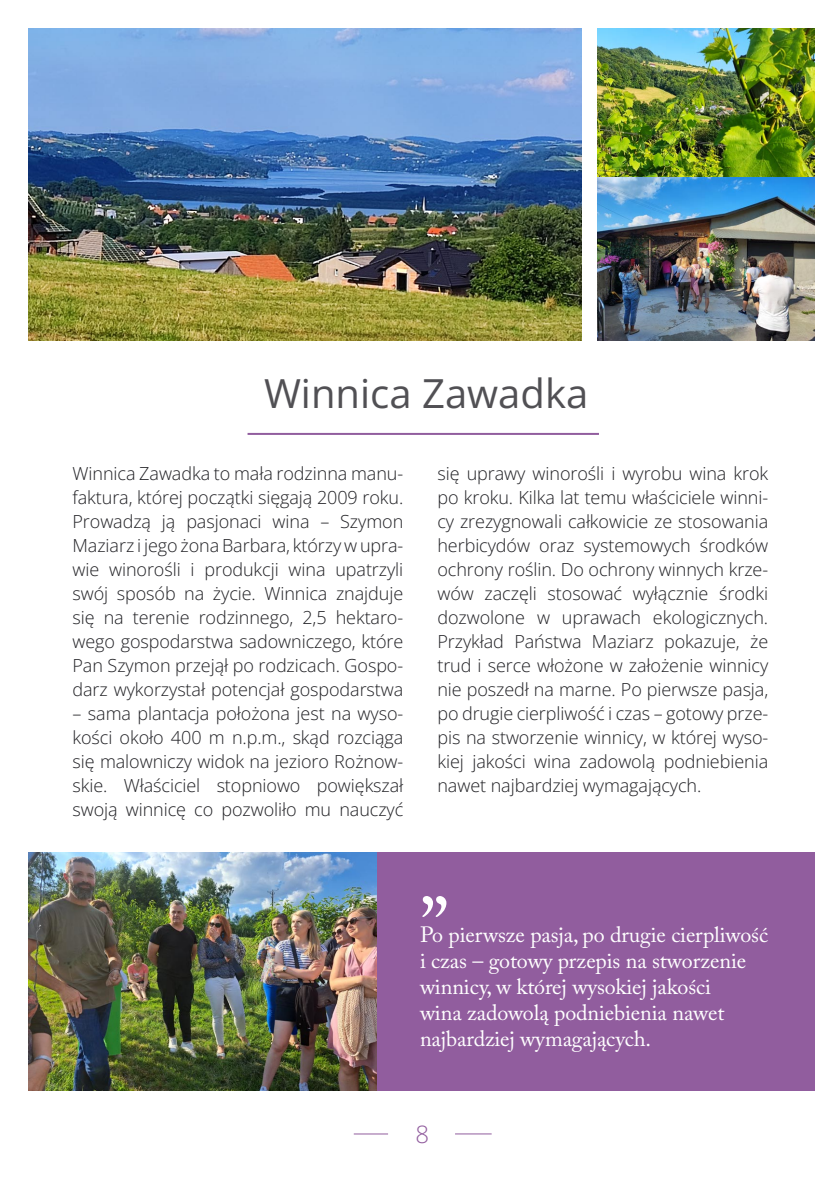
<style>
.page{position:relative;width:840px;height:1191px;background:#fff}
.page>*{position:absolute;margin:0;border:0;box-sizing:border-box;transform-origin:0 0}
.Pospis{font:80px "Adobe Caslon Pro";color:#fff}
.t1{font:40px "Open Sans";color:#515054}
.t2{font:300 24px "Open Sans";color:#915d9e}
.Pospis-2{font:22px/26px "Adobe Caslon Pro";letter-spacing:-.005em;color:#fff}
.Pospis-3{font:300 18px/24px "Open Sans";letter-spacing:-.005em;color:#212125;text-align:justify}
</style>
<div class="page">
<hr style="left:247px;top:433px;width:351px;height:2px;background:#915d9e">
<img style="left:29px;top:852px;width:348px;height:238px">
<hr style="left:353px;top:1133px;width:35px;height:1px;background:#915d9e">
<hr style="left:455px;top:1133px;width:36px;height:1px;background:#915d9e">
<div style="left:377px;top:852px;width:437px;height:238px;background:#915d9e"></div>
<img style="left:597px;top:28px;width:216px;height:312px">
<img style="left:28px;top:28px;width:553px;height:312px">
<p class="t1" style="left:264px;top:366px;width:326px">Winnica Zawadka</p>
<p class="Pospis-3" style="left:72px;top:461px;width:332px">Winnica Zawadka to mała rodzinna manu&shy;faktura, której początki sięgają 2009 roku.<br>Prowadzą ją pasjonaci wina – Szymon Maziarz i jego żona Barbara, którzy w upra&shy;wie winorośli i produkcji wina upatrzyli swój sposób na życie. Winnica znajduje się na terenie rodzinnego, 2,5 hektaro&shy;wego gospodarstwa sadowniczego, które Pan Szymon przejął po rodzicach. Gospo&shy;darz wykorzystał potencjał gospodarstwa</p>
<p class="Pospis-3" style="left:72px;top:701px;width:332px">– sama plantacja położona jest na wyso&shy;kości około 400 m n.p.m., skąd rozciąga się malowniczy widok na jezioro Rożnow&shy;skie. Właściciel stopniowo powiększał swoją winnicę co pozwoliło mu nauczyć</p>
<p class="Pospis-3" style="left:437px;top:461px;width:332px">się uprawy winorośli i wyrobu wina krok po kroku. Kilka lat temu właściciele winni&shy;cy zrezygnowali całkowicie ze stosowania herbicydów oraz systemowych środków ochrony roślin. Do ochrony winnych krze&shy;wów zaczęli stosować wyłącznie środki dozwolone w uprawach ekologicznych.<br>Przykład Państwa Maziarz pokazuje, że trud i serce włożone w założenie winnicy nie poszedł na marne. Po pierwsze pasja, po drugie cierpliwość i czas – gotowy prze&shy;pis na stworzenie winnicy, w której wyso&shy;kiej jakości wina zadowolą podniebienia nawet najbardziej wymagających.</p>
<p class="Pospis" style="left:420px;top:830px;width:30px">„</p>
<p class="Pospis-2" style="left:420px;top:921px;width:349px">Po pierwsze pasja, po drugie cierpliwość i czas – gotowy przepis na stworzenie winnicy, w której wysokiej jakości<br>wina zadowolą podniebienia nawet najbardziej wymagających.</p>
<p class="t2" style="left:415px;top:1118px;width:15px">8</p>
</div>
